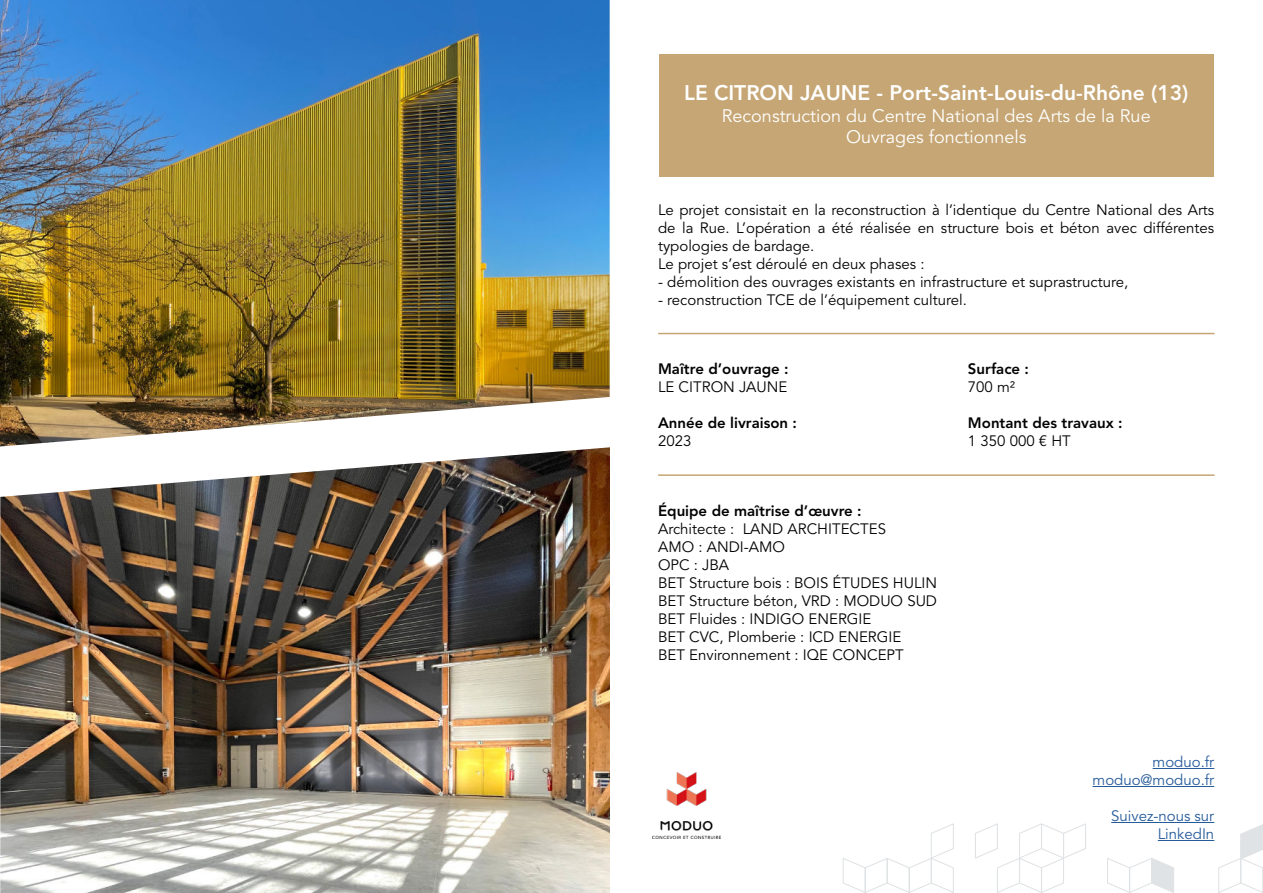
<style>
.page{position:relative;width:1263px;height:893px;background:#fff}
.page>*{position:absolute;margin:0;border:0;box-sizing:border-box;transform-origin:0 0}
.t1{font:800 21px "Avenir LT Std";color:#fff}
.t2{font:18px/21.6px "Avenir LT Std";color:#fff;text-align:center}
.t3{font:15px/18px "Avenir LT Std";color:#020203}
.t4{font:800 15px "Avenir LT Std";color:#020203}
.t5{font:15px/18px "Avenir LT Std";color:#265b9b;text-align:right}
</style>
<div class="page">
<div style="left:659px;top:55px;width:554px;height:122px;background:#c6a674"></div>
<hr style="left:658px;top:333px;width:556px;height:1px;background:#c6a674">
<hr style="left:658px;top:474px;width:556px;height:2px;background:#c6a674">
<svg style="left:1107px;top:858px;width:67px;height:35px"></svg>
<svg style="left:842px;top:823px;width:112px;height:70px"></svg>
<svg style="left:975px;top:823px;width:111px;height:70px"></svg>
<svg style="left:1218px;top:824px;width:45px;height:69px"></svg>
<img style="left:653px;top:772px;width:67px;height:67px">
<hr style="left:1152px;top:768px;width:62px;height:1px;background:#265b9b">
<hr style="left:1092px;top:786px;width:122px;height:1px;background:#265b9b">
<hr style="left:1111px;top:822px;width:103px;height:1px;background:#265b9b">
<hr style="left:1158px;top:840px;width:56px;height:1px;background:#265b9b">
<img style="left:0;top:0;width:610px;height:893px">
<h1 class="t1" style="left:684px;top:81px;width:506px">LE CITRON JAUNE - Port-Saint-Louis-du-Rhône (13)</h1>
<p class="t2" style="left:722px;top:106px;width:430px">Reconstruction du Centre National des Arts de la Rue<br>Ouvrages fonctionnels</p>
<p class="t3" style="left:658px;top:201px;width:558px">Le projet consistait en la reconstruction à l’identique du Centre National des Arts de la Rue. L’opération a été réalisée en structure bois et béton avec différentes typologies de bardage.<br>Le projet s’est déroulé en deux phases :</p>
<p class="t3" style="left:658px;top:273px;width:472px">- démolition des ouvrages existants en infrastructure et suprastructure,</p>
<p class="t3" style="left:658px;top:291px;width:310px">- reconstruction TCE de l’équipement culturel.</p>
<p class="t4" style="left:658px;top:360px;width:132px">Maître d’ouvrage :</p>
<p class="t3" style="left:658px;top:379px;width:131px">LE CITRON JAUNE</p>
<p class="t4" style="left:658px;top:414px;width:140px">Année de livraison :</p>
<p class="t3" style="left:658px;top:433px;width:35px">2023</p>
<p class="t4" style="left:658px;top:502px;width:205px">Équipe de maîtrise d’œuvre :</p>
<p class="t3" style="left:658px;top:520px;width:281px">Architecte : LAND ARCHITECTES<br>AMO : ANDI-AMO<br>OPC : JBA<br>BET Structure bois : BOIS ÉTUDES HULIN<br>BET Structure béton, VRD : MODUO SUD<br>BET Fluides : INDIGO ENERGIE<br>BET CVC, Plomberie : ICD ENERGIE<br>BET Environnement : IQE CONCEPT</p>
<p class="t4" style="left:968px;top:360px;width:63px">Surface :</p>
<p class="t3" style="left:968px;top:379px;width:49px">700 m²</p>
<p class="t4" style="left:968px;top:414px;width:156px">Montant des travaux :</p>
<p class="t3" style="left:968px;top:433px;width:104px">1 350 000 € HT</p>
<p class="t5" style="left:1092px;top:753px;width:123px">moduo.fr moduo@moduo.fr</p>
<p class="t5" style="left:1111px;top:807px;width:105px">Suivez-nous sur<br>LinkedIn</p>
</div>
